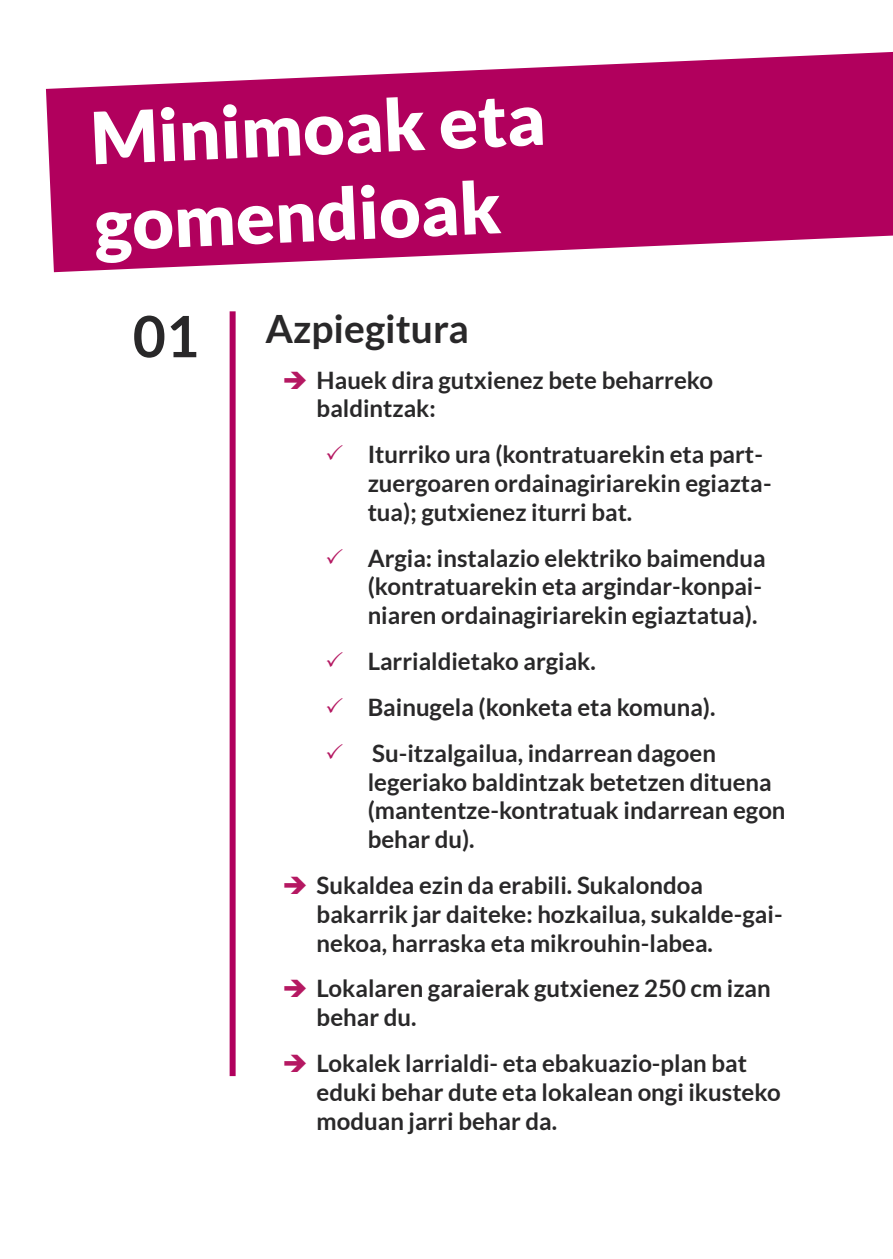
<style>
.page{position:relative;width:893px;height:1259px;background:#fff}
.page>*{position:absolute;margin:0;border:0;box-sizing:border-box;transform-origin:0 0}
.t1{font:900 72px/86.4px "Lato";color:#fff}
.t2{font:700 57px "Lato";color:#292829}
.t3{font:700 39px "Lato";color:#292829}
.t4{font:700 24px/28.8px "Lato";color:#292829}
.s1{color:#b51862}
</style>
<div class="page">
<hr style="left:892px;top:0;width:1px;height:1259px;background:#00627b">
<svg style="left:46px;top:52px;width:847px;height:220px;fill:#b1005d"></svg>
<div style="left:230px;top:311px;width:6px;height:765px;background:#b1005d"></div>
<h1 class="t1" style="left:87px;top:95px;width:457px;rotate:-3deg">Minimoak eta gomendioak</h1>
<h2 class="t2" style="left:133px;top:304px;width:68px">01</h2>
<h3 class="t3" style="left:266px;top:306px;width:205px">Azpiegitura</h3>
<p class="t4" style="left:317px;top:365px;width:398px;text-indent:-34px"><span class="s1">➔</span> Hauek dira gutxienez bete beharreko baldintzak:</p>
<p class="t4" style="left:368px;top:440px;width:405px">Iturriko ura (kontratuarekin eta part&shy;zuergoaren ordainagiriarekin egiazta&shy;tua); gutxienez iturri bat.</p>
<p class="t4" style="left:368px;top:543px;width:399px">Argia: instalazio elektriko baimendua (kontratuarekin eta argindar-konpai&shy;niaren ordainagiriarekin egiaztatua).</p>
<p class="t4" style="left:368px;top:638px;width:350px;line-height:45.9px">Larrialdietako argiak.<br>Bainugela (konketa eta komuna).<br>Su-itzalgailua, indarrean dagoen</p>
<p class="t4" style="left:368px;top:767px;width:419px">legeriako baldintzak betetzen dituena (mantentze-kontratuak indarrean egon behar du).</p>
<p class="t4" style="left:317px;top:870px;width:467px;text-indent:-34px"><span class="s1">➔</span> Sukaldea ezin da erabili. Sukalondoa bakarrik jar daiteke: hozkailua, sukalde-gai&shy;nekoa, harraska eta mikrouhin-labea.</p>
<p class="t4" style="left:317px;top:974px;width:456px;text-indent:-34px"><span class="s1">➔</span> Lokalaren garaierak gutxienez 250 cm izan behar du.</p>
<p class="t4" style="left:317px;top:1048px;width:466px;text-indent:-34px"><span class="s1">➔</span> Lokalek larrialdi- eta ebakuazio-plan bat eduki behar dute eta lokalean ongi ikusteko moduan jarri behar da.</p>
</div>
